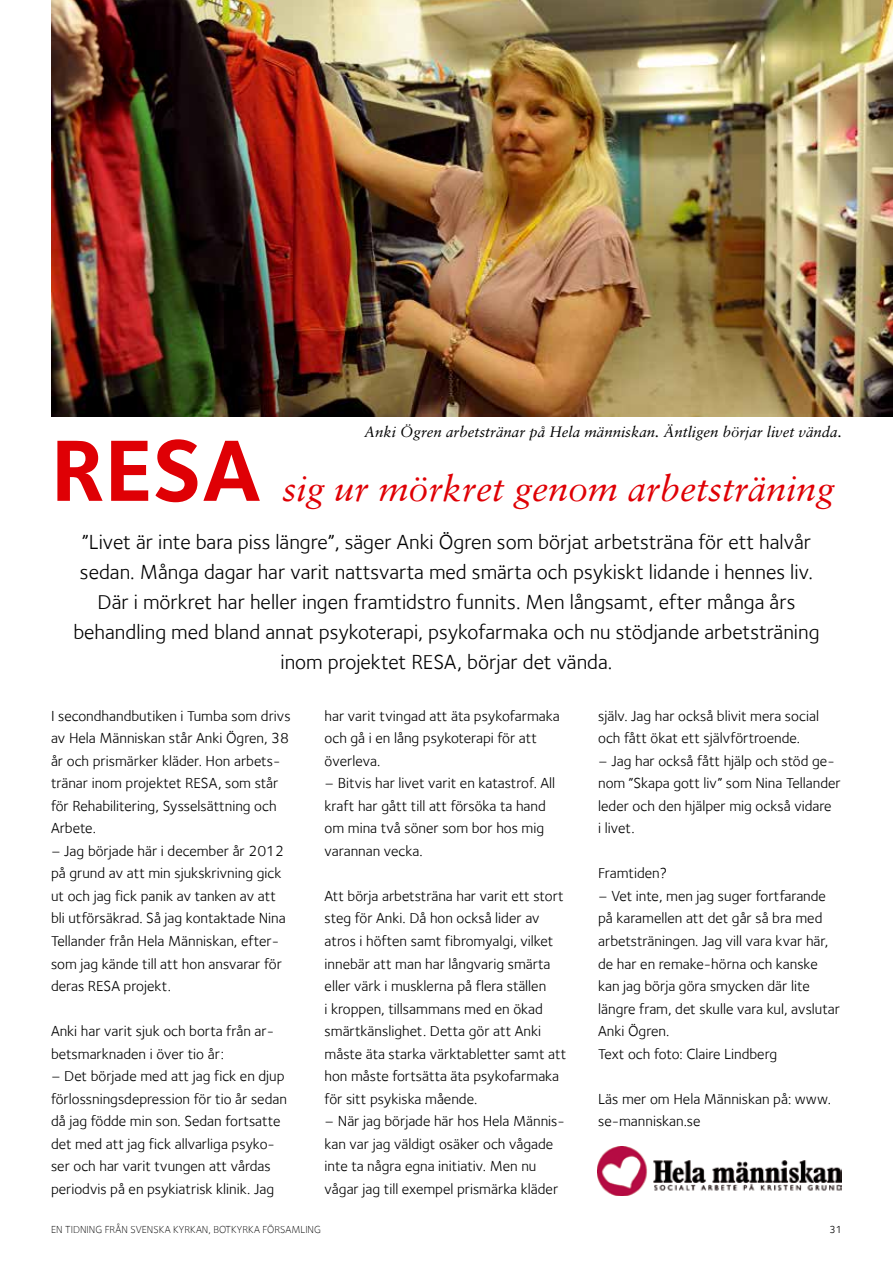
<style>
.page{position:relative;width:893px;height:1263px;background:#fff}
.page>*{position:absolute;margin:0;border:0;box-sizing:border-box;transform-origin:0 0}
.t1{font:700 90px "Foundry Sterling";color:#df0005}
.t2{font:36px "Sabon Italic Os F";color:#df0005}
.t3{font:21px/30px "Foundry Sterling";color:#000;text-align:center}
.t4{font:15px/22.5px "Foundry Sterling";color:#000}
.t5{font:italic 15px "Sabon LT";color:#000}
.t6{font:10.5px "Foundry Sterling Light OSF";color:#000}
.t7{font:10.5px "Foundry Sterling";color:#000}
</style>
<div class="page">
<img style="left:51px;top:0;width:842px;height:417px">
<img style="left:597px;top:1146px;width:245px;height:50px">
<p class="t5" style="left:364px;top:423px;width:479px">Anki Ögren arbetstränar på Hela människan. Äntligen börjar livet vända.</p>
<h1 class="t1" style="left:51px;top:417px;width:212px">RESA</h1>
<h2 class="t2" style="left:283px;top:467px;width:553px">sig ur mörkret genom arbetsträning</h2>
<p class="t3" style="left:73px;top:527px;width:748px">”Livet är inte bara piss längre”, säger Anki Ögren som börjat arbetsträna för ett halvår sedan. Många dagar har varit nattsvarta med smärta och psykiskt lidande i hennes liv.<br>Där i mörkret har heller ingen framtidstro funnits. Men långsamt, efter många års behandling med bland annat psykoterapi, psykofarmaka och nu stödjande arbetsträning inom projektet RESA, börjar det vända.</p>
<p class="t4" style="left:51px;top:704px;width:241px">I secondhandbutiken i Tumba som drivs av Hela Människan står Anki Ögren, 38 år och prismärker kläder. Hon arbets&shy;tränar inom projektet RESA, som står för Rehabilitering, Sysselsättning och Arbete.</p>
<p class="t4" style="left:51px;top:839px;width:236px">– Jag började här i december år 2012 på grund av att min sjukskrivning gick ut och jag fick panik av tanken av att bli utförsäkrad. Så jag kontaktade Nina Tellander från Hela Människan, efter&shy;som jag kände till att hon ansvarar för deras RESA projekt.</p>
<p class="t4" style="left:51px;top:1019px;width:225px">Anki har varit sjuk och borta från ar&shy;betsmarknaden i över tio år:</p>
<p class="t4" style="left:51px;top:1064px;width:237px">– Det började med att jag fick en djup förlossningsdepression för tio år sedan då jag födde min son. Sedan fortsatte det med att jag fick allvarliga psyko&shy;ser och har varit tvungen att vårdas periodvis på en psykiatrisk klinik. Jag</p>
<p class="t4" style="left:325px;top:704px;width:237px">har varit tvingad att äta psykofarmaka och gå i en lång psykoterapi för att överleva.</p>
<p class="t4" style="left:325px;top:772px;width:232px">– Bitvis har livet varit en katastrof. All kraft har gått till att försöka ta hand om mina två söner som bor hos mig varannan vecka.</p>
<p class="t4" style="left:325px;top:884px;width:243px">Att börja arbetsträna har varit ett stort steg för Anki. Då hon också lider av atros i höften samt fibromyalgi, vilket innebär att man har långvarig smärta eller värk i musklerna på flera ställen<br>i kroppen, tillsammans med en ökad smärtkänslighet. Detta gör att Anki måste äta starka värktabletter samt att hon måste fortsätta äta psykofarmaka för sitt psykiska mående.</p>
<p class="t4" style="left:325px;top:1109px;width:242px">– När jag började här hos Hela Männis&shy;kan var jag väldigt osäker och vågade inte ta några egna initiativ. Men nu vågar jag till exempel prismärka kläder</p>
<p class="t4" style="left:598px;top:704px;width:222px">själv. Jag har också blivit mera social och fått ökat ett självförtroende.</p>
<p class="t4" style="left:598px;top:749px;width:244px">– Jag har också fått hjälp och stöd ge&shy;nom ”Skapa gott liv” som Nina Tellander leder och den hjälper mig också vidare<br>i livet.</p>
<p class="t4" style="left:598px;top:862px;width:71px">Framtiden?</p>
<p class="t4" style="left:598px;top:884px;width:243px">– Vet inte, men jag suger fortfarande på karamellen att det går så bra med arbetsträningen. Jag vill vara kvar här, de har en remake-hörna och kanske kan jag börja göra smycken där lite längre fram, det skulle vara kul, avslutar Anki Ögren.<br>Text och foto: Claire Lindberg</p>
<p class="t4" style="left:598px;top:1087px;width:234px">Läs mer om Hela Människan på: www. se-manniskan.se</p>
<p class="t6" style="left:51px;top:1224px;width:271px">EN TIDNING FRÅN SVENSKA KYRKAN, BOTKYRKA FÖRSAMLING</p>
<p class="t7" style="left:829px;top:1224px;width:14px">31</p>
</div>
